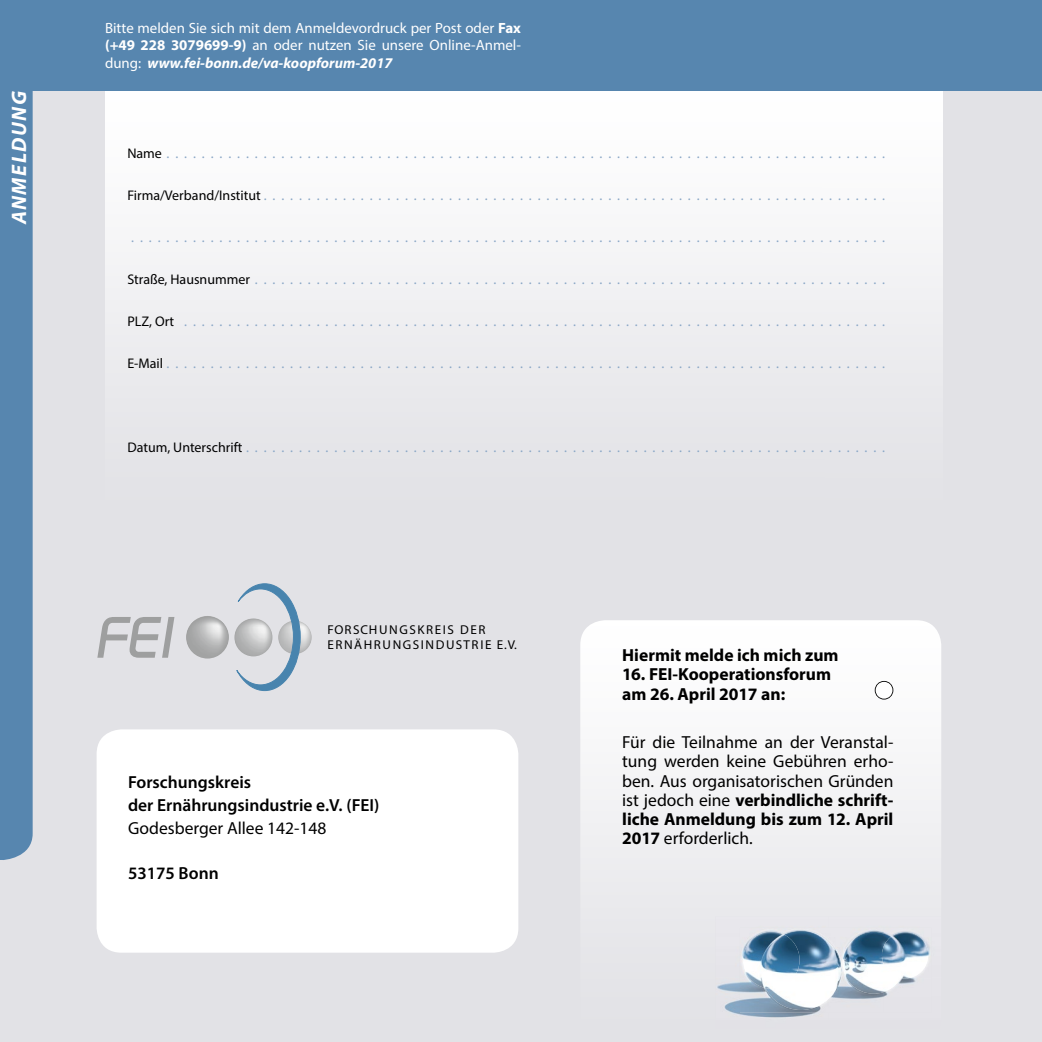
<style>
.page{position:relative;width:1042px;height:1042px;background:#e2e2e6}
.page>*{position:absolute;margin:0;border:0;box-sizing:border-box;transform-origin:0 0}
.t1{font:italic 700 21px "Myriad Pro";color:#fff}
.t2{font:17.5px/19.2px "Myriad Pro";color:#000;text-align:justify}
.t3{font:700 17.5px/19.2px "Myriad Pro";color:#000}
.t4{font:600 17.5px/22.8px "Myriad Pro";color:#000}
.t5{font:14.88px/17.5px "Myriad Pro";color:#fff;text-align:justify}
.t6{font:14px "Myriad Pro";color:#8aa7c6}
.t7{font:12.78px/14.9px "Myriad Pro";letter-spacing:.12em;color:#000}
.s1{font-weight:700}
.s2{font-weight:700;font-style:italic}
.s3{color:#000}
</style>
<div class="page">
<img style="left:105px;top:91px;width:838px;height:256px">
<div style="left:0;top:0;width:1042px;height:91px;background:#5786af"></div>
<hr style="left:0;top:0;width:3px;height:859px;background:#5786af">
<div style="left:3px;top:91px;width:30px;height:769px;background:#5786af"></div>
<img style="left:580px;top:620px;width:361px;height:250px">
<div style="left:97px;top:729px;width:421px;height:223px;background:#fff;border-radius:25px"></div>
<img style="left:717px;top:982px;width:100px;height:36px">
<img style="left:740px;top:930px;width:190px;height:82px">
<img style="left:765px;top:930px;width:76px;height:80px">
<img style="left:842px;top:932px;width:59px;height:62px">
<img style="left:743px;top:931px;width:56px;height:57px">
<img style="left:882px;top:932px;width:46px;height:46px">
<img style="left:278px;top:620px;width:34px;height:34px;border-radius:17px">
<img style="left:186px;top:616px;width:43px;height:42px;border-radius:21px">
<svg style="left:97px;top:617px;width:77px;height:41px"></svg>
<svg style="left:235px;top:583px;width:65px;height:108px"></svg>
<svg style="left:875px;top:681px;width:18px;height:18px"></svg>
<h1 class="t1" style="left:5px;top:224px;width:135px;rotate:-90deg">ANMELDUNG</h1>
<p class="t5" style="left:105px;top:19px;width:417px">Bitte melden Sie sich mit dem Anmeldevordruck per Post oder <span class="s1">Fax (+49 228 3079699-9)</span> an oder nutzen Sie unsere Online-Anmel&shy;dung: <span class="s2">www.fei-bonn.de/va-koopforum-2017</span></p>
<p class="t6" style="left:127px;top:145px;width:759px"><span class="s3">Name</span> . . . . . . . . . . . . . . . . . . . . . . . . . . . . . . . . . . . . . . . . . . . . . . . . . . . . . . . . . . . . . . . . . . . . . . . . . . . . . . . . . .</p>
<p class="t6" style="left:127px;top:187px;width:759px"><span class="s3">Firma/Verband/Institut</span> . . . . . . . . . . . . . . . . . . . . . . . . . . . . . . . . . . . . . . . . . . . . . . . . . . . . . . . . . . . . . . . . . . . . . . .</p>
<p class="t6" style="left:131px;top:229px;width:755px">. . . . . . . . . . . . . . . . . . . . . . . . . . . . . . . . . . . . . . . . . . . . . . . . . . . . . . . . . . . . . . . . . . . . . . . . . . . . . . . . . . . . . .</p>
<p class="t6" style="left:127px;top:271px;width:759px"><span class="s3">Straße, Hausnummer</span> . . . . . . . . . . . . . . . . . . . . . . . . . . . . . . . . . . . . . . . . . . . . . . . . . . . . . . . . . . . . . . . . . . . . . . . .</p>
<p class="t6" style="left:127px;top:313px;width:759px"><span class="s3">PLZ, Ort</span> . . . . . . . . . . . . . . . . . . . . . . . . . . . . . . . . . . . . . . . . . . . . . . . . . . . . . . . . . . . . . . . . . . . . . . . . . . . . . . . .</p>
<p class="t6" style="left:127px;top:355px;width:759px"><span class="s3">E-Mail</span> . . . . . . . . . . . . . . . . . . . . . . . . . . . . . . . . . . . . . . . . . . . . . . . . . . . . . . . . . . . . . . . . . . . . . . . . . . . . . . . . . .</p>
<p class="t6" style="left:127px;top:439px;width:759px"><span class="s3">Datum, Unterschrift</span> . . . . . . . . . . . . . . . . . . . . . . . . . . . . . . . . . . . . . . . . . . . . . . . . . . . . . . . . . . . . . . . . . . . . . . . . .</p>
<p class="t7" style="left:327px;top:622px;width:191px">FORSCHUNGSKREIS DER<br>ERNÄHRUNGSINDUSTRIE E.V.</p>
<p class="t4" style="left:128px;top:770px;width:253px">Forschungskreis<br>der Ernährungsindustrie e.V. (FEI)</p>
<p class="t2" style="left:128px;top:818px;width:200px">Godesberger Allee 142-148</p>
<p class="t4" style="left:128px;top:861px;width:92px">53175 Bonn</p>
<p class="t3" style="left:622px;top:645px;width:218px">Hiermit melde ich mich zum</p>
<p class="t3" style="left:622px;top:664px;width:210px">16. FEI-Kooperationsforum am 26. April 2017 an:</p>
<p class="t2" style="left:622px;top:732px;width:273px">Für die Teilnahme an der Veranstal&shy;tung werden keine Gebühren erho&shy;ben. Aus organisatorischen Gründen ist jedoch eine <span class="s1">verbindliche schrift&shy;liche Anmeldung bis zum 12. April 2017</span> erforderlich.</p>
</div>
